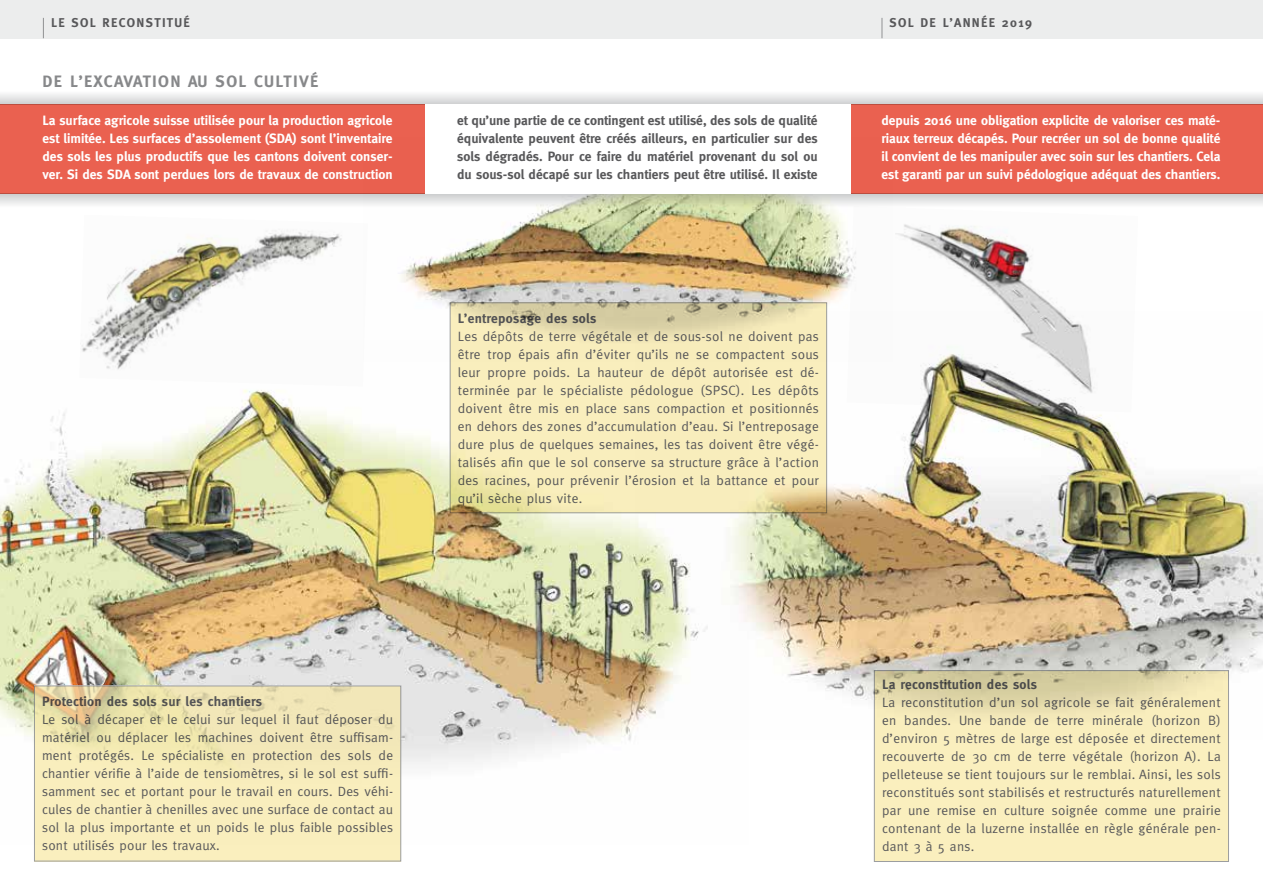
<style>
.page{position:relative;width:1263px;height:893px;background:#fff}
.page>*{position:absolute;margin:0;border:0;box-sizing:border-box;transform-origin:0 0}
.t1{font:700 16.5px "Meta";letter-spacing:.075em;color:#87888a}
.t2{font:13.5px/18px "Meta";letter-spacing:.02em;color:#58585a;text-align:justify}
.t3{font:700 13.5px/18px "Meta";letter-spacing:-.005em;color:#fff;text-align:justify}
.t4{font:700 13.5px/18px "Meta";letter-spacing:.02em;color:#58585a;text-align:justify}
.t5{font:700 12.75px "Meta";letter-spacing:.1em;color:#58585a}
</style>
<div class="page">
<div style="left:0;top:0;width:1263px;height:38px;background:#eceded"></div>
<div style="left:850px;top:104px;width:413px;height:89px;background:#ea6150"></div>
<div style="left:0;top:104px;width:425px;height:89px;background:#ea6150"></div>
<img style="left:401px;top:137px;width:450px;height:203px">
<img style="left:89px;top:230px;width:253px;height:110px">
<img style="left:0;top:340px;width:635px;height:504px">
<div style="left:34px;top:686px;width:367px;height:175px;background:#faefbe"></div>
<div style="left:34px;top:685px;width:367px;height:176px;border:1px solid #9c9e9f"></div>
<img style="left:847px;top:207px;width:218px;height:104px">
<img style="left:635px;top:311px;width:628px;height:429px">
<svg style="left:876px;top:672px;width:351px;height:188px;background:#f4e9b9"></svg>
<div style="left:874px;top:670px;width:355px;height:192px;border:1px solid #9c9e9f"></div>
<svg style="left:452px;top:304px;width:373px;height:207px;background:#f3e8b7"></svg>
<div style="left:450px;top:302px;width:377px;height:211px;border:1px solid #9c9e9f"></div>
<svg style="left:0;top:94px;width:1263px;height:10px;background:#e1e2e3"></svg>
<svg style="left:0;top:193px;width:1263px;height:14px"></svg>
<div style="left:425px;top:104px;width:425px;height:89px;background:#fff"></div>
<svg style="left:881px;top:18px;width:1px;height:20px"></svg>
<svg style="left:43px;top:18px;width:1px;height:20px"></svg>
<p class="t5" style="left:51px;top:15px;width:140px">LE SOL RECONSTITUÉ</p>
<p class="t5" style="left:890px;top:15px;width:144px">SOL DE L’ANNÉE 2019</p>
<p class="t1" style="left:43px;top:72px;width:277px">DE L’EXCAVATION AU SOL CULTIVÉ</p>
<p class="t3" style="left:42px;top:112px;width:352px">La surface agricole suisse utilisée pour la production agricole est limitée. Les surfaces d’assolement (SDA) sont l’inventaire des sols les plus productifs que les cantons doivent conser&shy;ver. Si des SDA sont perdues lors de travaux de construction</p>
<p class="t4" style="left:457px;top:111px;width:362px">et qu’une partie de ce contingent est utilisé, des sols de qualité équivalente peuvent être créés ailleurs, en particulier sur des sols dégradés. Pour ce faire du matériel provenant du sol ou du sous-sol décapé sur les chantiers peut être utilisé. Il existe</p>
<p class="t4" style="left:458px;top:310px;width:140px">L’entreposage des sols</p>
<p class="t2" style="left:458px;top:327px;width:363px">Les dépôts de terre végétale et de sous-sol ne doivent pas être trop épais afin d’éviter qu’ils ne se compactent sous leur propre poids. La hauteur de dépôt autorisée est dé&shy;terminée par le spécialiste pédologue (SPSC). Les dépôts doivent être mis en place sans compaction et positionnés en dehors des zones d’accumulation d’eau. Si l’entreposage dure plus de quelques semaines, les tas doivent être végé&shy;talisés afin que le sol conserve sa structure grâce à l’action des racines, pour prévenir l’érosion et la battance et pour qu’il sèche plus vite.</p>
<p class="t3" style="left:881px;top:111px;width:340px">depuis 2016 une obligation explicite de valoriser ces maté&shy;riaux terreux décapés. Pour recréer un sol de bonne qualité il convient de les manipuler avec soin sur les chantiers. Cela est garanti par un suivi pédologique adéquat des chantiers.</p>
<p class="t4" style="left:42px;top:693px;width:222px">Protection des sols sur les chantiers</p>
<p class="t2" style="left:42px;top:711px;width:352px">Le sol à décaper et le celui sur lequel il faut déposer du matériel ou déplacer les machines doivent être suffisam&shy;ment protégés. Le spécialiste en protection des sols de chantier vérifie à l’aide de tensiomètres, si le sol est suffi&shy;samment sec et portant pour le travail en cours. Des véhi&shy;cules de chantier à chenilles avec une surface de contact au sol la plus importante et un poids le plus faible possibles sont utilisés pour les travaux.</p>
<p class="t4" style="left:882px;top:675px;width:156px">La reconstitution des sols</p>
<p class="t2" style="left:882px;top:693px;width:340px">La reconstitution d’un sol agricole se fait généralement en bandes. Une bande de terre minérale (horizon B) d’environ 5 mètres de large est déposée et directement recouverte de 30 cm de terre végétale (horizon A). La pelleteuse se tient toujours sur le remblai. Ainsi, les sols reconstitués sont stabilisés et restructurés naturellement par une remise en culture soignée comme une prairie contenant de la luzerne installée en règle générale pen&shy;dant 3 à 5 ans.</p>
</div>
